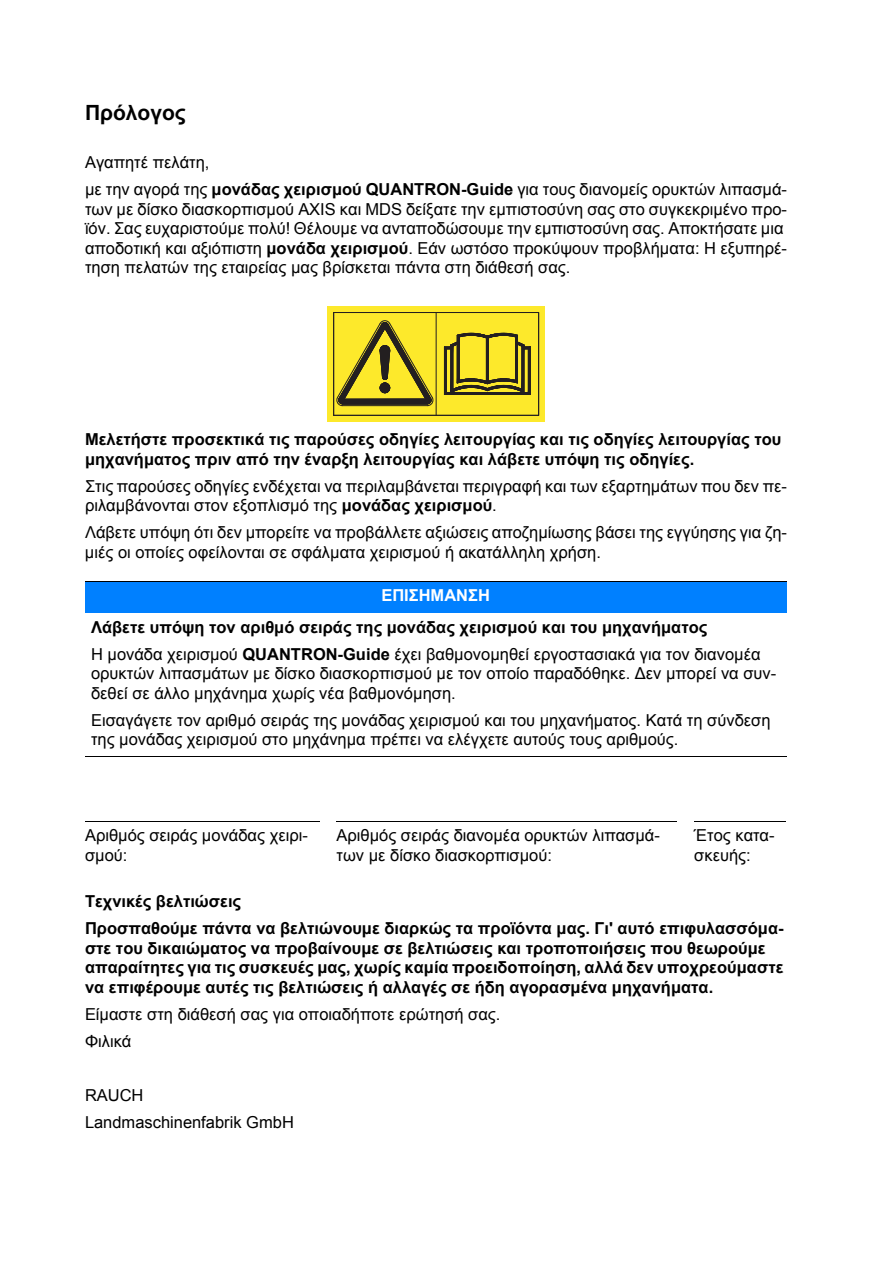
<style>
.page{position:relative;width:893px;height:1263px;background:#fff}
.page>*{position:absolute;margin:0;border:0;box-sizing:border-box;transform-origin:0 0}
.t1{font:700 21px "Arial";color:#000}
.t2{font:16.5px/19.5px "Arial";color:#000}
.t3{font:700 16.5px/19.5px "Arial";color:#000}
.t4{font:700 16.5px "Arial";color:#fff}
.s1{font-weight:700}
.s2{font-weight:400}
</style>
<div class="page">
<div style="left:85px;top:581px;width:701px;height:32px;background:#0080ff"></div>
<hr style="left:85px;top:581px;width:701px;height:1px;background:#000">
<hr style="left:85px;top:756px;width:701px;height:1px;background:#000">
<hr style="left:85px;top:821px;width:234px;height:1px;background:#000">
<hr style="left:336px;top:821px;width:340px;height:1px;background:#000">
<hr style="left:694px;top:821px;width:92px;height:1px;background:#000">
<div style="left:327px;top:306px;width:217px;height:116px;background:#fde92b"></div>
<svg style="left:333px;top:312px;width:206px;height:104px"></svg>
<hr style="left:333px;top:313px;width:1px;height:102px;background:#231f20">
<p class="t1" style="left:85px;top:101px;width:102px">Πρόλογος</p>
<p class="t2" style="left:85px;top:149px;width:703px;line-height:27px">Αγαπητέ πελάτη,<br>με την αγορά της <span class="s1">μονάδας χειρισμού QUANTRON-Guide</span> για τους διανομείς ορυκτών λιπασμά-</p>
<p class="t2" style="left:85px;top:199px;width:703px">των με δίσκο διασκορπισμού AXIS και MDS δείξατε την εμπιστοσύνη σας στο συγκεκριμένο προ&shy;ϊόν. Σας ευχαριστούμε πολύ! Θέλουμε να ανταποδώσουμε την εμπιστοσύνη σας. Αποκτήσατε μια αποδοτική και αξιόπιστη <span class="s1">μονάδα χειρισμού</span>. Εάν ωστόσο προκύψουν προβλήματα: Η εξυπηρέ&shy;τηση πελατών της εταιρείας μας βρίσκεται πάντα στη διάθεσή σας.</p>
<p class="t3" style="left:85px;top:430px;width:697px">Μελετήστε προσεκτικά τις παρούσες οδηγίες λειτουργίας και τις οδηγίες λειτουργίας του μηχανήματος πριν από την έναρξη λειτουργίας και λάβετε υπόψη τις οδηγίες.</p>
<p class="t2" style="left:85px;top:476px;width:703px">Στις παρούσες οδηγίες ενδέχεται να περιλαμβάνεται περιγραφή και των εξαρτημάτων που δεν πε&shy;ριλαμβάνονται στον εξοπλισμό της <span class="s1">μονάδας χειρισμού</span>.</p>
<p class="t2" style="left:85px;top:523px;width:703px">Λάβετε υπόψη ότι δεν μπορείτε να προβάλλετε αξιώσεις αποζημίωσης βάσει της εγγύησης για ζη&shy;μιές οι οποίες οφείλονται σε σφάλματα χειρισμού ή ακατάλληλη χρήση.</p>
<p class="t4" style="left:381px;top:586px;width:110px">ΕΠΙΣΗΜΑΝΣΗ</p>
<p class="t3" style="left:91px;top:613px;width:671px;line-height:27px">Λάβετε υπόψη τον αριθμό σειράς της μονάδας χειρισμού και του μηχανήματος<br><span class="s2">Η μονάδα χειρισμού</span> QUANTRON-Guide <span class="s2">έχει βαθμονομηθεί εργοστασιακά για τον διανομέα</span></p>
<p class="t2" style="left:91px;top:664px;width:686px">ορυκτών λιπασμάτων με δίσκο διασκορπισμού με τον οποίο παραδόθηκε. ∆εν μπορεί να συν&shy;δεθεί σε άλλο μηχάνημα χωρίς νέα βαθμονόμηση.</p>
<p class="t2" style="left:91px;top:710px;width:681px">Εισαγάγετε τον αριθμό σειράς της μονάδας χειρισμού και του μηχανήματος. Κατά τη σύνδεση της μονάδας χειρισμού στο μηχάνημα πρέπει να ελέγχετε αυτούς τους αριθμούς.</p>
<p class="t2" style="left:85px;top:826px;width:224px">Αριθμός σειράς μονάδας χειρι&shy;σμού:</p>
<p class="t2" style="left:336px;top:826px;width:325px">Αριθμός σειράς διανομέα ορυκτών λιπασμά&shy;των με δίσκο διασκορπισμού:</p>
<p class="t2" style="left:694px;top:826px;width:82px">Έτος κατα&shy;σκευής:</p>
<p class="t3" style="left:85px;top:888px;width:700px;line-height:27px">Τεχνικές βελτιώσεις<br>Προσπαθούμε πάντα να βελτιώνουμε διαρκώς τα προϊόντα μας. Γι' αυτό επιφυλασσόμα-</p>
<p class="t3" style="left:85px;top:938px;width:700px">στε του δικαιώματος να προβαίνουμε σε βελτιώσεις και τροποποιήσεις που θεωρούμε απαραίτητες για τις συσκευές μας, χωρίς καμία προειδοποίηση, αλλά δεν υποχρεούμαστε να επιφέρουμε αυτές τις βελτιώσεις ή αλλαγές σε ήδη αγορασμένα μηχανήματα.</p>
<p class="t2" style="left:85px;top:1000px;width:417px;line-height:27px">Είμαστε στη διάθεσή σας για οποιαδήποτε ερώτησή σας.<br>Φιλικά</p>
<p class="t2" style="left:85px;top:1081px;width:210px;line-height:27px">RAUCH<br>Landmaschinenfabrik GmbH</p>
</div>
